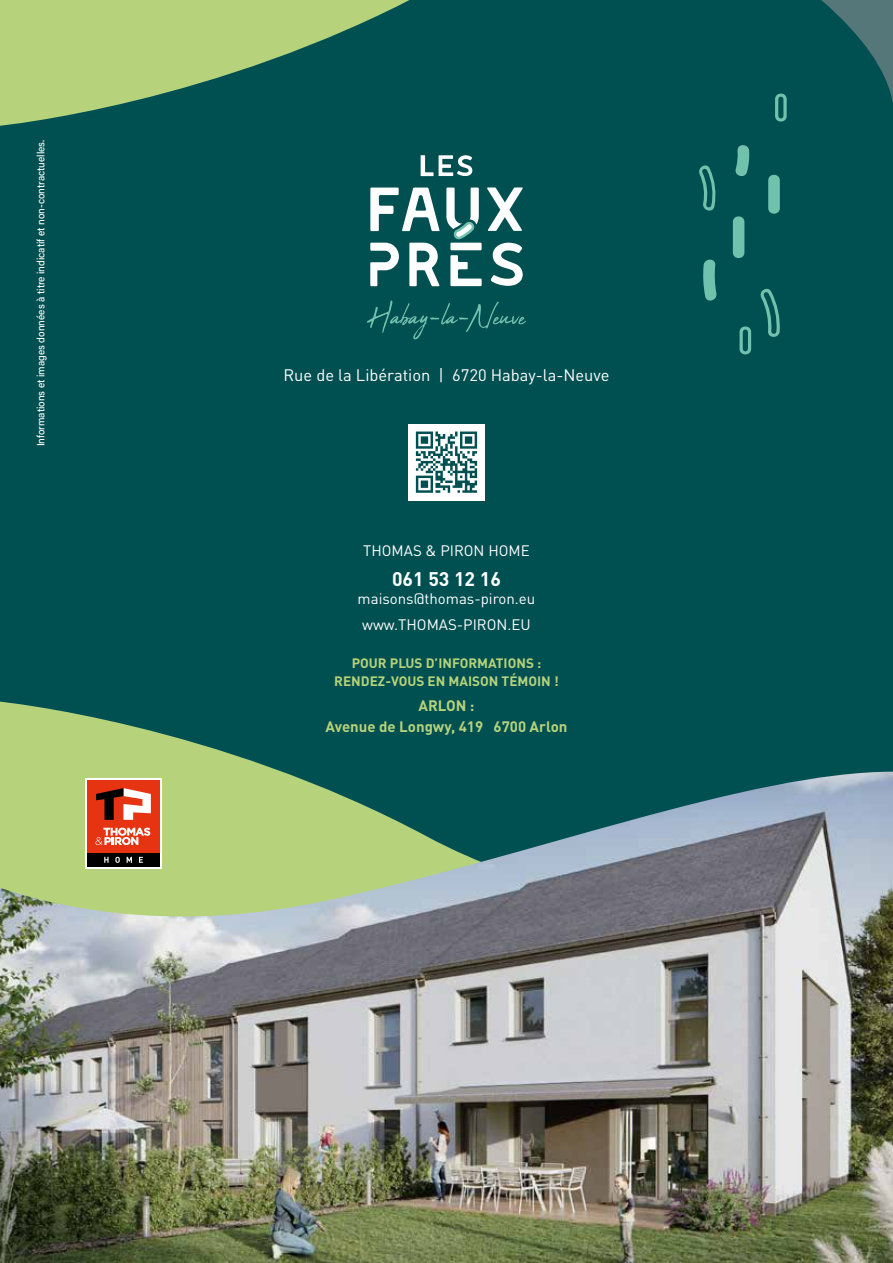
<style>
.page{position:relative;width:893px;height:1263px;background:#fff}
.page>*{position:absolute;margin:0;border:0;box-sizing:border-box;transform-origin:0 0}
.t1{font:700 19.5px "DIN Pro";color:#fff}
.t2{font:16.5px "DIN Pro";color:#fff}
.t3{font:15px/25.5px "DIN Pro";color:#fff;text-align:center}
.t4{font:700 15px/21px "DIN Pro";color:#b6d37b;text-align:center}
.t5{font:700 13.5px/18px "DIN Pro";color:#b6d37b;text-align:center}
.t6{font:10.5px "Acumin Variable Concept";color:#fff;scale:.95 1}
</style>
<div class="page">
<div style="left:0;top:0;width:893px;height:1010px;background:#004f51"></div>
<svg style="left:0;top:702px;width:893px;height:70px"></svg>
<svg style="left:699px;top:165px;width:17px;height:46px"></svg>
<svg style="left:760px;top:288px;width:20px;height:49px"></svg>
<svg style="left:733px;top:216px;width:11px;height:42px"></svg>
<svg style="left:735px;top:145px;width:15px;height:31px"></svg>
<svg style="left:703px;top:259px;width:14px;height:42px"></svg>
<svg style="left:768px;top:174px;width:12px;height:40px"></svg>
<svg style="left:739px;top:326px;width:12px;height:29px"></svg>
<div style="left:743px;top:332px;width:5px;height:17px;background:#004f51"></div>
<svg style="left:370px;top:188px;width:69px;height:43px"></svg>
<svg style="left:367px;top:300px;width:159px;height:39px"></svg>
<svg style="left:421px;top:155px;width:12px;height:21px"></svg>
<svg style="left:439px;top:155px;width:33px;height:21px"></svg>
<svg style="left:370px;top:243px;width:29px;height:43px"></svg>
<svg style="left:409px;top:243px;width:30px;height:43px"></svg>
<svg style="left:446px;top:187px;width:77px;height:99px"></svg>
<img style="left:0;top:772px;width:893px;height:491px">
<svg style="left:0;top:104px;width:787px;height:22px"></svg>
<svg style="left:0;top:0;width:893px;height:104px"></svg>
<div style="left:85px;top:778px;width:77px;height:91px;background:#fff"></div>
<div style="left:87px;top:853px;width:73px;height:14px;background:#000"></div>
<div style="left:87px;top:780px;width:73px;height:73px;background:#e63312"></div>
<svg style="left:96px;top:788px;width:55px;height:32px"></svg>
<svg style="left:95px;top:828px;width:55px;height:17px"></svg>
<svg style="left:104px;top:857px;width:5px;height:6px"></svg>
<svg style="left:115px;top:857px;width:5px;height:6px"></svg>
<svg style="left:127px;top:857px;width:5px;height:6px"></svg>
<svg style="left:139px;top:857px;width:4px;height:6px"></svg>
<div style="left:408px;top:424px;width:77px;height:76px;background:#fff"></div>
<svg style="left:416px;top:431px;width:61px;height:62px"></svg>
<p class="t6" style="left:34px;top:446px;width:324px;rotate:-90deg">Informations et images données à titre indicatif et non-contractuelles.</p>
<h2 class="t2" style="left:283px;top:362px;width:328px">Rue de la Libération | 6720 Habay-la-Neuve</h2>
<h3 class="t3" style="left:363px;top:537px;width:168px">THOMAS &amp; PIRON HOME</h3>
<h1 class="t1" style="left:392px;top:563px;width:110px">061 53 12 16</h1>
<h3 class="t3" style="left:358px;top:585px;width:179px">maisons@thomas-piron.eu www.THOMAS-PIRON.EU</h3>
<p class="t5" style="left:334px;top:652px;width:226px">POUR PLUS D’INFORMATIONS :<br>RENDEZ-VOUS EN MAISON TÉMOIN !</p>
<h3 class="t4" style="left:325px;top:693px;width:244px">ARLON :<br>Avenue de Longwy, 419 6700 Arlon</h3>
</div>
